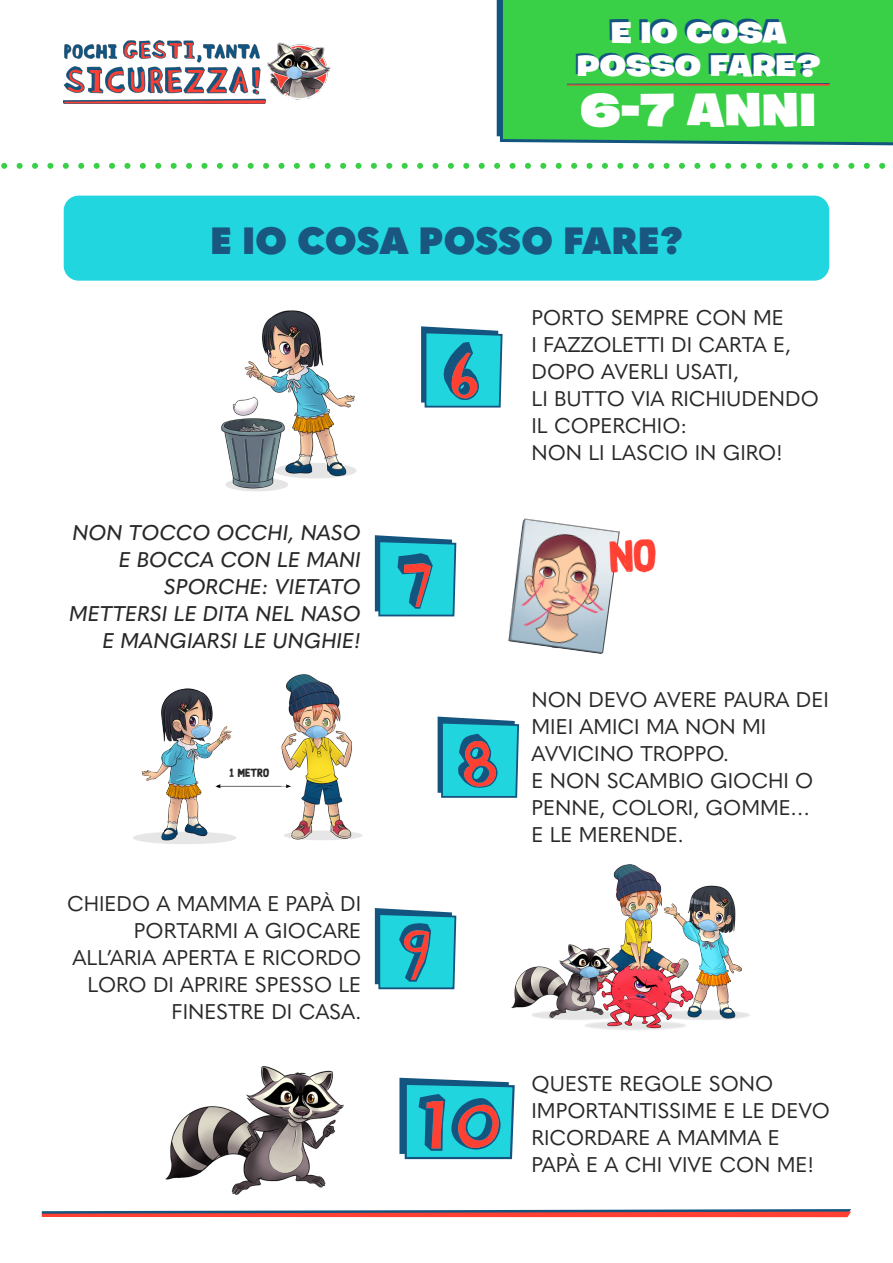
<style>
.page{position:relative;width:893px;height:1263px;background:#fff}
.page>*{position:absolute;margin:0;border:0;box-sizing:border-box;transform-origin:0 0}
.t1{font:900 46.5px "Burbank Big Wide";color:#fff}
.t2{font:800 37.5px "Quasimoda";color:#1a5780}
.t3{font:900 29.85px/33.3px "Burbank Big Wide";color:#fff;text-align:center}
.t4{font:21px/27px "Quasimoda";color:#282828}
.t5{font:italic 500 21px/27px "Quasimoda";color:#282828;text-align:right}
.t6{font:12px "Black Ground";color:#282828}
</style>
<div class="page">
<img style="left:64px;top:41px;width:266px;height:63px">
<svg style="left:1px;top:163px;width:885px;height:6px"></svg>
<svg style="left:42px;top:1209px;width:809px;height:8px;background:#b65c61"></svg>
<div style="left:498px;top:0;width:395px;height:146px;background:#39d048"></div>
<svg style="left:567px;top:83px;width:263px;height:3px"></svg>
<div style="left:64px;top:196px;width:765px;height:85px;background:#21d6df;border-radius:15px"></div>
<svg style="left:421px;top:326px;width:82px;height:82px;background:#3ba8b8"></svg>
<svg style="left:375px;top:535px;width:82px;height:82px;background:#37adbd"></svg>
<svg style="left:438px;top:716px;width:81px;height:82px;background:#40a5b4"></svg>
<svg style="left:375px;top:908px;width:82px;height:82px;background:#3aabba"></svg>
<svg style="left:403px;top:1078px;width:112px;height:82px;background:#449dad"></svg>
<img style="left:221px;top:310px;width:136px;height:181px">
<img style="left:133px;top:674px;width:230px;height:170px">
<img style="left:511px;top:864px;width:239px;height:166px">
<img style="left:128px;top:974px;width:275px;height:244px">
<img style="left:508px;top:518px;width:112px;height:136px">
<svg style="left:610px;top:539px;width:10px;height:34px"></svg>
<p class="t3" style="left:577px;top:16px;width:245px">E IO COSA<br>POSSO FARE?</p>
<h1 class="t1" style="left:581px;top:80px;width:237px">6-7 ANNI</h1>
<p class="t2" style="left:210px;top:210px;width:474px">E IO COSA POSSO FARE?</p>
<p class="t5" style="left:70px;top:517px;width:293px">NON TOCCO OCCHI, NASO<br>E BOCCA CON LE MANI<br>SPORCHE: VIETATO<br>METTERSI LE DITA NEL NASO<br>E MANGIARSI LE UNGHIE!</p>
<p class="t6" style="left:229px;top:768px;width:42px">1 METRO</p>
<p class="t4" style="left:67px;top:888px;width:296px;text-align:right">CHIEDO A MAMMA E PAPÀ DI<br>PORTARMI A GIOCARE<br>ALL’ARIA APERTA E RICORDO<br>LORO DI APRIRE SPESSO LE<br>FINESTRE DI CASA.</p>
<p class="t4" style="left:531px;top:302px;width:289px">PORTO SEMPRE CON ME<br>I FAZZOLETTI DI CARTA E,<br>DOPO AVERLI USATI,<br>LI BUTTO VIA RICHIUDENDO<br>IL COPERCHIO:<br>NON LI LASCIO IN GIRO!</p>
<p class="t4" style="left:531px;top:685px;width:299px">NON DEVO AVERE PAURA DEI<br>MIEI AMICI MA NON MI<br>AVVICINO TROPPO.<br>E NON SCAMBIO GIOCHI O<br>PENNE, COLORI, GOMME…<br>E LE MERENDE.</p>
<p class="t4" style="left:531px;top:1068px;width:300px">QUESTE REGOLE SONO<br>IMPORTANTISSIME E LE DEVO<br>RICORDARE A MAMMA E<br>PAPÀ E A CHI VIVE CON ME!</p>
</div>
